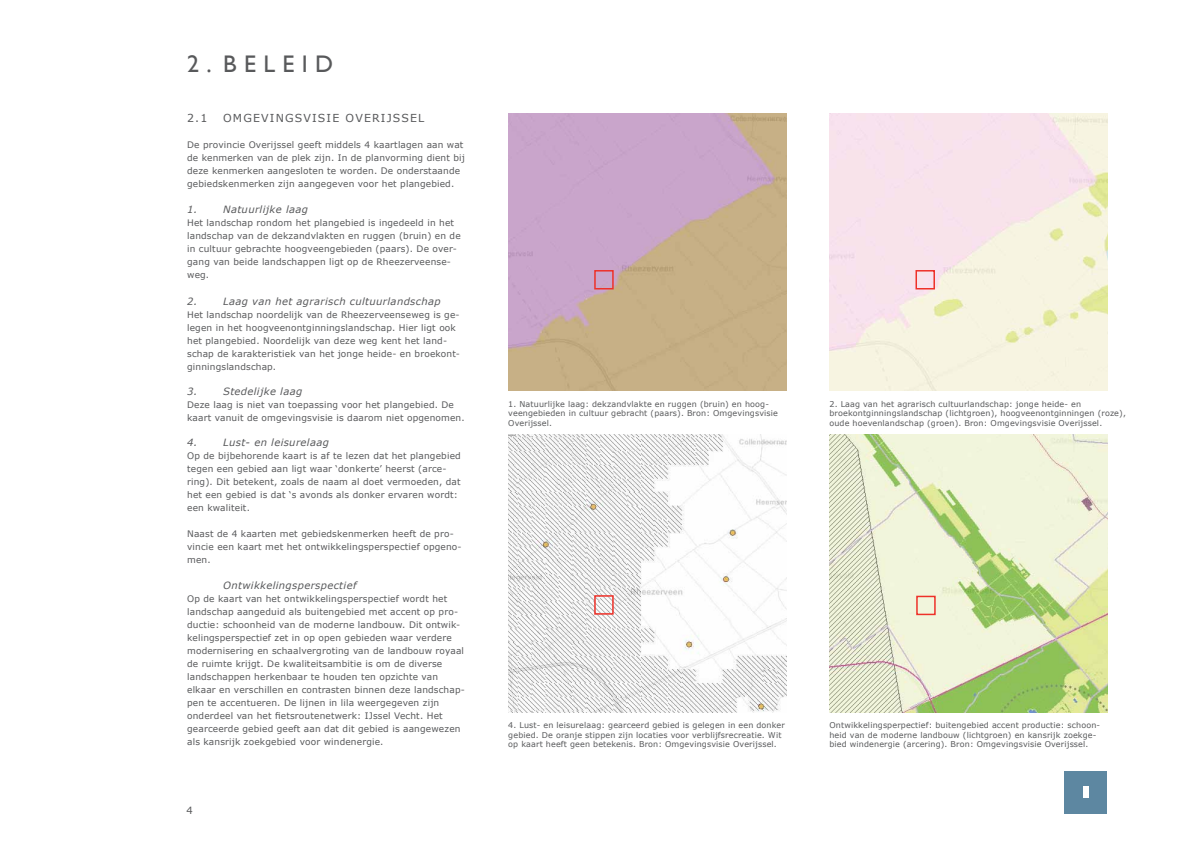
<style>
.page{position:relative;width:1191px;height:842px;background:#fff}
.page>*{position:absolute;margin:0;border:0;box-sizing:border-box;transform-origin:0 0}
.t1{font:24px "Gill Sans";letter-spacing:.305em;color:#58595b}
.t2{font:11px "Verdana";letter-spacing:.105em;color:#58595b}
.t3{font:italic 10px "Verdana";letter-spacing:.035em;color:#58595b}
.t4{font:10px "Verdana";color:#58595b}
.t5{font:9px/13px "Verdana";letter-spacing:.015em;color:#58595b}
.t6{font:8px/9.6px "Verdana";letter-spacing:.015em;color:#58595b}
</style>
<div class="page">
<div style="left:1064px;top:771px;width:43px;height:42px;background:#5d87a1"></div>
<div style="left:1083px;top:786px;width:6px;height:12px;background:#fff"></div>
<img style="left:829px;top:434px;width:278px;height:278px">
<img style="left:508px;top:434px;width:278px;height:278px">
<img style="left:829px;top:113px;width:278px;height:278px">
<img style="left:508px;top:113px;width:278px;height:278px">
<div style="left:594px;top:270px;width:19px;height:19px;border:2px solid #ee3129"></div>
<div style="left:915px;top:270px;width:20px;height:19px;border:2px solid #ee3129"></div>
<div style="left:594px;top:595px;width:19px;height:20px;border:2px solid #ee3129"></div>
<div style="left:916px;top:596px;width:19px;height:19px;border:2px solid #ee3129"></div>
<h1 class="t1" style="left:187px;top:50px;width:148px">2. BeleiD</h1>
<p class="t2" style="left:187px;top:111px;width:22px">2.1</p>
<p class="t2" style="left:223px;top:111px;width:203px">OMGEVINGSVISIE OVERIJSSEL</p>
<p class="t5" style="left:187px;top:138px;width:279px">De provincie Overijssel geeft middels 4 kaartlagen aan wat de kenmerken van de plek zijn. In de planvorming dient bij deze kenmerken aangesloten te worden. De onderstaande gebiedskenmerken zijn aangegeven voor het plangebied.</p>
<p class="t3" style="left:187px;top:203px;width:12px">1.</p>
<p class="t3" style="left:223px;top:203px;width:86px">Natuurlijke laag</p>
<p class="t5" style="left:187px;top:216px;width:275px">Het landschap rondom het plangebied is ingedeeld in het landschap van de dekzandvlakten en ruggen (bruin) en de in cultuur gebrachte hoogveengebieden (paars). De over&shy;gang van beide landschappen ligt op de Rheezerveense&shy;weg.</p>
<p class="t3" style="left:187px;top:295px;width:12px">2.</p>
<p class="t3" style="left:223px;top:295px;width:219px">Laag van het agrarisch cultuurlandschap</p>
<p class="t5" style="left:187px;top:308px;width:274px">Het landschap noordelijk van de Rheezerveenseweg is ge&shy;legen in het hoogveenontginningslandschap. Hier ligt ook het plangebied. Noordelijk van deze weg kent het land&shy;schap de karakteristiek van het jonge heide- en broekont&shy;ginningslandschap.</p>
<p class="t3" style="left:187px;top:385px;width:12px">3.</p>
<p class="t3" style="left:223px;top:385px;width:81px">Stedelijke laag</p>
<p class="t5" style="left:187px;top:398px;width:279px">Deze laag is niet van toepassing voor het plangebied. De kaart vanuit de omgevingsvisie is daarom niet opgenomen.</p>
<p class="t3" style="left:187px;top:436px;width:12px">4.</p>
<p class="t3" style="left:223px;top:436px;width:107px">Lust- en leisurelaag</p>
<p class="t5" style="left:187px;top:449px;width:275px">Op de bijbehorende kaart is af te lezen dat het plangebied tegen een gebied aan ligt waar ‘donkerte’ heerst (arce&shy;ring). Dit betekent, zoals de naam al doet vermoeden, dat het een gebied is dat ‘s avonds als donker ervaren wordt: een kwaliteit.</p>
<p class="t5" style="left:187px;top:527px;width:276px">Naast de 4 kaarten met gebiedskenmerken heeft de pro&shy;vincie een kaart met het ontwikkelingsperspectief opgeno&shy;men.</p>
<p class="t3" style="left:223px;top:579px;width:135px">Ontwikkelingsperspectief</p>
<p class="t5" style="left:187px;top:592px;width:279px">Op de kaart van het ontwikkelingsperspectief wordt het landschap aangeduid als buitengebied met accent op pro&shy;ductie: schoonheid van de moderne landbouw. Dit ontwik&shy;kelingsperspectief zet in op open gebieden waar verdere modernisering en schaalvergroting van de landbouw royaal de ruimte krijgt. De kwaliteitsambitie is om de diverse landschappen herkenbaar te houden ten opzichte van elkaar en verschillen en contrasten binnen deze landschap&shy;pen te accentueren. De lijnen in lila weergegeven zijn onderdeel van het fietsroutenetwerk: IJssel Vecht. Het gearceerde gebied geeft aan dat dit gebied is aangewezen als kansrijk zoekgebied voor windenergie.</p>
<p class="t4" style="left:186px;top:803px;width:8px">4</p>
<p class="t6" style="left:508px;top:399px;width:271px">1. Natuurlijke laag: dekzandvlakte en ruggen (bruin) en hoog&shy;veengebieden in cultuur gebracht (paars). Bron: Omgevingsvisie<br>Overijssel.</p>
<p class="t6" style="left:508px;top:720px;width:278px">4. Lust- en leisurelaag: gearceerd gebied is gelegen in een donker gebied. De oranje stippen zijn locaties voor verblijfsrecreatie. Wit op kaart heeft geen betekenis. Bron: Omgevingsvisie Overijssel.</p>
<p class="t6" style="left:829px;top:399px;width:298px">2. Laag van het agrarisch cultuurlandschap: jonge heide- en broekontginningslandschap (lichtgroen), hoogveenontginningen (roze), oude hoevenlandschap (groen). Bron: Omgevingsvisie Overijssel.</p>
<p class="t6" style="left:829px;top:720px;width:272px">Ontwikkelingsperpectief: buitengebied accent productie: schoon&shy;heid van de moderne landbouw (lichtgroen) en kansrijk zoekge&shy;bied windenergie (arcering). Bron: Omgevingsvisie Overijssel.</p>
</div>
